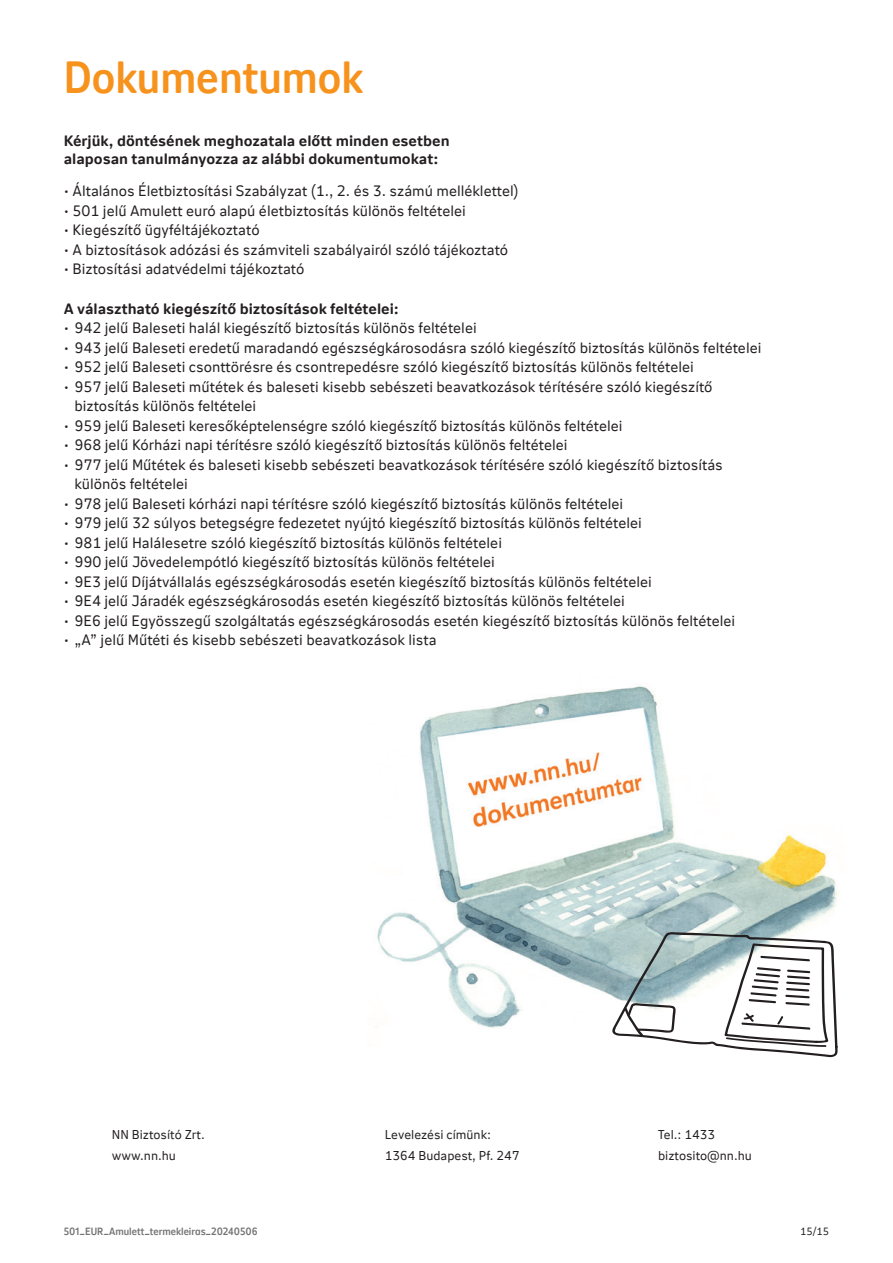
<style>
.page{position:relative;width:893px;height:1263px;background:#fff}
.page>*{position:absolute;margin:0;border:0;box-sizing:border-box;transform-origin:0 0}
.t1{font:45px "Nitti Grotesk NN Heading";color:#f7931d}
.kenyerszoveg{font:15px/19.5px "Nitti Grotesk NN Text";color:#231f20}
.kenyerszoveg-2{font:700 15px/18px "Nitti Grotesk NN Text";color:#231f20}
.t2{font:12.75px/21.8px "Nitti Grotesk NN Text";color:#231f20}
.t3{font:10.5px "Nitti Grotesk NN Heading";color:#737475}
.t4{font:10.5px "Nitti Grotesk NN Text";color:#231f20}
</style>
<div class="page">
<img style="left:376px;top:686px;width:463px;height:342px">
<svg style="left:612px;top:931px;width:226px;height:126px"></svg>
<p class="t1" style="left:64px;top:45px;width:301px">Dokumentumok</p>
<p class="kenyerszoveg-2" style="left:64px;top:131px;width:387px">Kérjük, döntésének meghozatala előtt minden esetben alaposan tanulmányozza az alábbi dokumentumokat:</p>
<p class="kenyerszoveg" style="left:64px;top:181px;width:456px">• Általános Életbiztosítási Szabályzat (1., 2. és 3. számú melléklettel)</p>
<p class="kenyerszoveg" style="left:64px;top:200px;width:403px">• 501 jelű Amulett euró alapú életbiztosítás különös feltételei</p>
<p class="kenyerszoveg" style="left:64px;top:220px;width:197px">• Kiegészítő ügyféltájékoztató</p>
<p class="kenyerszoveg" style="left:64px;top:239px;width:446px">• A biztosítások adózási és számviteli szabályairól szóló tájékoztató</p>
<p class="kenyerszoveg" style="left:64px;top:259px;width:242px">• Biztosítási adatvédelmi tájékoztató</p>
<p class="kenyerszoveg-2" style="left:64px;top:299px;width:337px">A választható kiegészítő biztosítások feltételei:</p>
<p class="kenyerszoveg" style="left:64px;top:317px;width:414px">• 942 jelű Baleseti halál kiegészítő biztosítás különös feltételei</p>
<p class="kenyerszoveg" style="left:64px;top:337px;width:699px">• 943 jelű Baleseti eredetű maradandó egészségkárosodásra szóló kiegészítő biztosítás különös feltételei</p>
<p class="kenyerszoveg" style="left:64px;top:356px;width:632px">• 952 jelű Baleseti csonttörésre és csontrepedésre szóló kiegészítő biztosítás különös feltételei</p>
<p class="kenyerszoveg" style="left:74px;top:376px;width:640px;text-indent:-11px">• 957 jelű Baleseti műtétek és baleseti kisebb sebészeti beavatkozások térítésére szóló kiegészítő biztosítás különös feltételei</p>
<p class="kenyerszoveg" style="left:64px;top:415px;width:560px">• 959 jelű Baleseti keresőképtelenségre szóló kiegészítő biztosítás különös feltételei</p>
<p class="kenyerszoveg" style="left:64px;top:434px;width:505px">• 968 jelű Kórházi napi térítésre szóló kiegészítő biztosítás különös feltételei</p>
<p class="kenyerszoveg" style="left:74px;top:454px;width:650px;text-indent:-11px">• 977 jelű Műtétek és baleseti kisebb sebészeti beavatkozások térítésére szóló kiegészítő biztosítás különös feltételei</p>
<p class="kenyerszoveg" style="left:64px;top:493px;width:561px">• 978 jelű Baleseti kórházi napi térítésre szóló kiegészítő biztosítás különös feltételei</p>
<p class="kenyerszoveg" style="left:64px;top:512px;width:580px">• 979 jelű 32 súlyos betegségre fedezetet nyújtó kiegészítő biztosítás különös feltételei</p>
<p class="kenyerszoveg" style="left:64px;top:532px;width:440px">• 981 jelű Halálesetre szóló kiegészítő biztosítás különös feltételei</p>
<p class="kenyerszoveg" style="left:64px;top:551px;width:433px">• 990 jelű Jövedelempótló kiegészítő biztosítás különös feltételei</p>
<p class="kenyerszoveg" style="left:64px;top:571px;width:589px">• 9E3 jelű Díjátvállalás egészségkárosodás esetén kiegészítő biztosítás különös feltételei</p>
<p class="kenyerszoveg" style="left:64px;top:590px;width:563px">• 9E4 jelű Járadék egészségkárosodás esetén kiegészítő biztosítás különös feltételei</p>
<p class="kenyerszoveg" style="left:64px;top:610px;width:673px">• 9E6 jelű Egyösszegű szolgáltatás egészségkárosodás esetén kiegészítő biztosítás különös feltételei</p>
<p class="kenyerszoveg" style="left:64px;top:629px;width:374px">• „A” jelű Műtéti és kisebb sebészeti beavatkozások lista</p>
<p class="t2" style="left:112px;top:1123px;width:94px">NN Biztosító Zrt. www.nn.hu</p>
<p class="t2" style="left:385px;top:1123px;width:136px">Levelezési címünk:<br>1364 Budapest, Pf. 247</p>
<p class="t2" style="left:658px;top:1123px;width:95px">Tel.: 1433 biztosito@nn.hu</p>
<p class="t3" style="left:64px;top:1223px;width:195px">501_EUR_Amulett_termekleiras_20240506</p>
<p class="t4" style="left:800px;top:1224px;width:30px">15/15</p>
</div>
